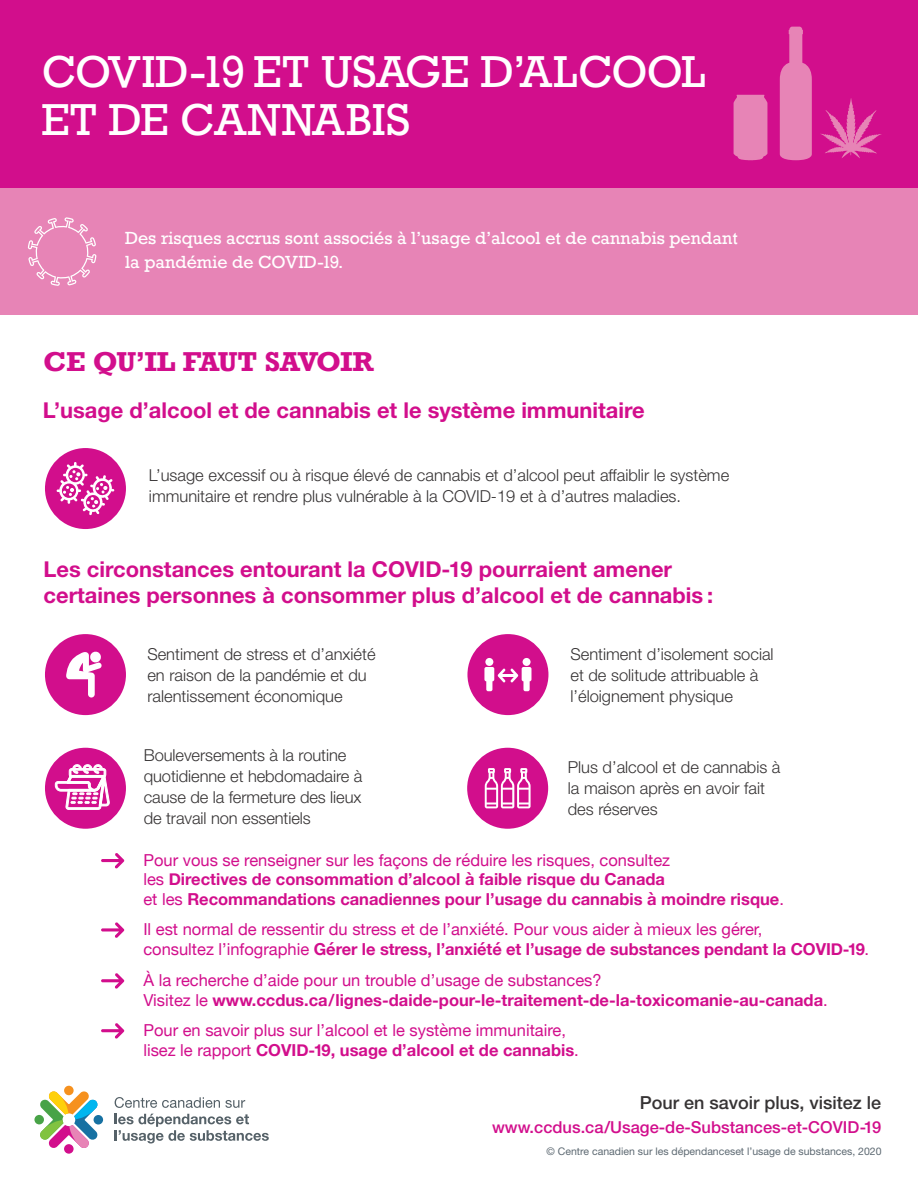
<style>
.page{position:relative;width:918px;height:1188px;background:#fff}
.page>*{position:absolute;margin:0;border:0;box-sizing:border-box;transform-origin:0 0}
.t1{font:42px/48px "Rockwell";color:#fff}
.t2{font:700 25.65px "Rockwell";letter-spacing:-.025em;color:#d20e8c;scale:1.05 1}
.t3{font:700 21.9px/26.2px "Helvetica Neue LT Std";color:#d20e8c}
.t4{font:500 18px "Helvetica Neue LT Std";color:#363334}
.t5{font:300 16.5px/21px "Helvetica Neue LT Std";color:#363334}
.t6{font:700 16.5px/19.5px "Helvetica Neue";color:#d20e8c}
.t7{font:16.5px/19.5px "Helvetica Neue";color:#d20e8c}
.t8{font:16.5px/24px "Rockwell";color:#fff}
.t9{font:500 16.5px "Helvetica Neue LT Std";color:#d20e8c}
.t10{font:10.5px "Helvetica Neue LT Std";color:#5d6972}
.s1{font-weight:400}
.s2{font-weight:700}
</style>
<div class="page">
<div style="left:0;top:0;width:918px;height:188px;background:#d20e8c"></div>
<div style="left:0;top:188px;width:918px;height:127px;background:#e784b6"></div>
<svg style="left:28px;top:217px;width:68px;height:69px"></svg>
<div style="left:467px;top:634px;width:81px;height:81px;background:#d20e8c;border-radius:50%"></div>
<div style="left:485px;top:658px;width:8px;height:8px;background:#fff;border-radius:50%"></div>
<div style="left:523px;top:658px;width:8px;height:8px;background:#fff;border-radius:50%"></div>
<svg style="left:484px;top:667px;width:21px;height:24px"></svg>
<svg style="left:511px;top:667px;width:20px;height:24px"></svg>
<hr style="left:500px;top:674px;width:16px;height:3px;background:#fff">
<svg style="left:820px;top:98px;width:62px;height:60px"></svg>
<svg style="left:779px;top:27px;width:33px;height:133px"></svg>
<div style="left:734px;top:95px;width:33px;height:65px;background:#e784b6"></div>
<div style="left:45px;top:748px;width:81px;height:81px;background:#d20e8c;border-radius:50%"></div>
<div style="left:45px;top:634px;width:81px;height:81px;background:#d20e8c;border-radius:50%"></div>
<svg style="left:66px;top:651px;width:36px;height:47px"></svg>
<div style="left:467px;top:748px;width:81px;height:81px;background:#d20e8c;border-radius:50%"></div>
<svg style="left:485px;top:768px;width:46px;height:40px"></svg>
<div style="left:45px;top:448px;width:81px;height:81px;background:#d20e8c;border-radius:50%"></div>
<svg style="left:57px;top:462px;width:57px;height:53px"></svg>
<svg style="left:55px;top:764px;width:55px;height:46px"></svg>
<div style="left:64px;top:1086px;width:10px;height:9px;background:#f6911e;border-radius:50%"></div>
<div style="left:34px;top:1115px;width:10px;height:9px;background:#48a347;border-radius:50%"></div>
<div style="left:94px;top:1115px;width:9px;height:10px;background:#1771a2;border-radius:50%"></div>
<div style="left:64px;top:1144px;width:10px;height:10px;background:#d20e8c;border-radius:50%"></div>
<svg style="left:40px;top:1091px;width:58px;height:57px"></svg>
<svg style="left:115px;top:1097px;width:130px;height:11px"></svg>
<svg style="left:115px;top:1114px;width:154px;height:30px"></svg>
<svg style="left:101px;top:922px;width:23px;height:16px"></svg>
<svg style="left:101px;top:853px;width:23px;height:16px"></svg>
<svg style="left:101px;top:973px;width:23px;height:16px"></svg>
<svg style="left:101px;top:1023px;width:23px;height:16px"></svg>
<h1 class="t1" style="left:42px;top:49px;width:666px">COVID-19 ET USAGE D’ALCOOL<br>ET DE CANNABIS</h1>
<p class="t8" style="left:125px;top:227px;width:614px">Des risques accrus sont associés à l’usage d’alcool et de cannabis pendant la pandémie de COVID-19.</p>
<h2 class="t2" style="left:43px;top:345px;width:316px">CE QU’IL FAUT SAVOIR</h2>
<h3 class="t3" style="left:43px;top:396px;width:604px">L’usage d’alcool et de cannabis et le système immunitaire</h3>
<p class="t5" style="left:149px;top:464px;width:582px">L’usage excessif ou à risque élevé de cannabis et d’alcool peut affaiblir le système immunitaire et rendre plus vulnérable à la COVID-19 et à d’autres maladies.</p>
<h3 class="t3" style="left:44px;top:556px;width:671px">Les circonstances entourant la COVID-19 pourraient amener certaines personnes à consommer plus d’alcool et de cannabis :</h3>
<p class="t5" style="left:147px;top:643px;width:230px">Sentiment de stress et d’anxiété en raison de la pandémie et du ralentissement économique</p>
<p class="t5" style="left:144px;top:745px;width:220px">Bouleversements à la routine quotidienne et hebdomadaire à cause de la fermeture des lieux de travail non essentiels</p>
<p class="t5" style="left:570px;top:643px;width:205px">Sentiment d’isolement social et de solitude attribuable à l’éloignement physique</p>
<p class="t5" style="left:568px;top:756px;width:214px">Plus d’alcool et de cannabis à la maison après en avoir fait des réserves</p>
<p class="t6" style="left:143px;top:850px;width:642px"><span class="s1">Pour vous se renseigner sur les façons de réduire les risques, consultez<br>les</span> Directives de consommation d’alcool à faible risque du Canada<br><span class="s1">et les</span> Recommandations canadiennes pour l’usage du cannabis à moindre risque<span class="s1">.</span></p>
<p class="t7" style="left:143px;top:921px;width:727px">Il est normal de ressentir du stress et de l’anxiété. Pour vous aider à mieux les gérer,<br>consultez l’infographie <span class="s2">Gérer le stress, l’anxiété et l’usage de substances pendant la COVID-19</span>.</p>
<p class="t6" style="left:143px;top:971px;width:686px"><span class="s1">À la recherche d’aide pour un trouble d’usage de substances?<br>Visitez le</span> www.ccdus.ca/lignes-daide-pour-le-traitement-de-la-toxicomanie-au-canada<span class="s1">.</span></p>
<p class="t7" style="left:143px;top:1022px;width:437px">Pour en savoir plus sur l’alcool et le système immunitaire, lisez le rapport <span class="s2">COVID-19, usage d’alcool et de cannabis</span>.</p>
<p class="t4" style="left:640px;top:1091px;width:243px">Pour en savoir plus, visitez le</p>
<p class="t9" style="left:492px;top:1117px;width:391px">www.ccdus.ca/Usage-de-Substances-et-COVID-19</p>
<p class="t10" style="left:546px;top:1145px;width:337px">© Centre canadien sur les dépendanceset l’usage de substances, 2020</p>
</div>
